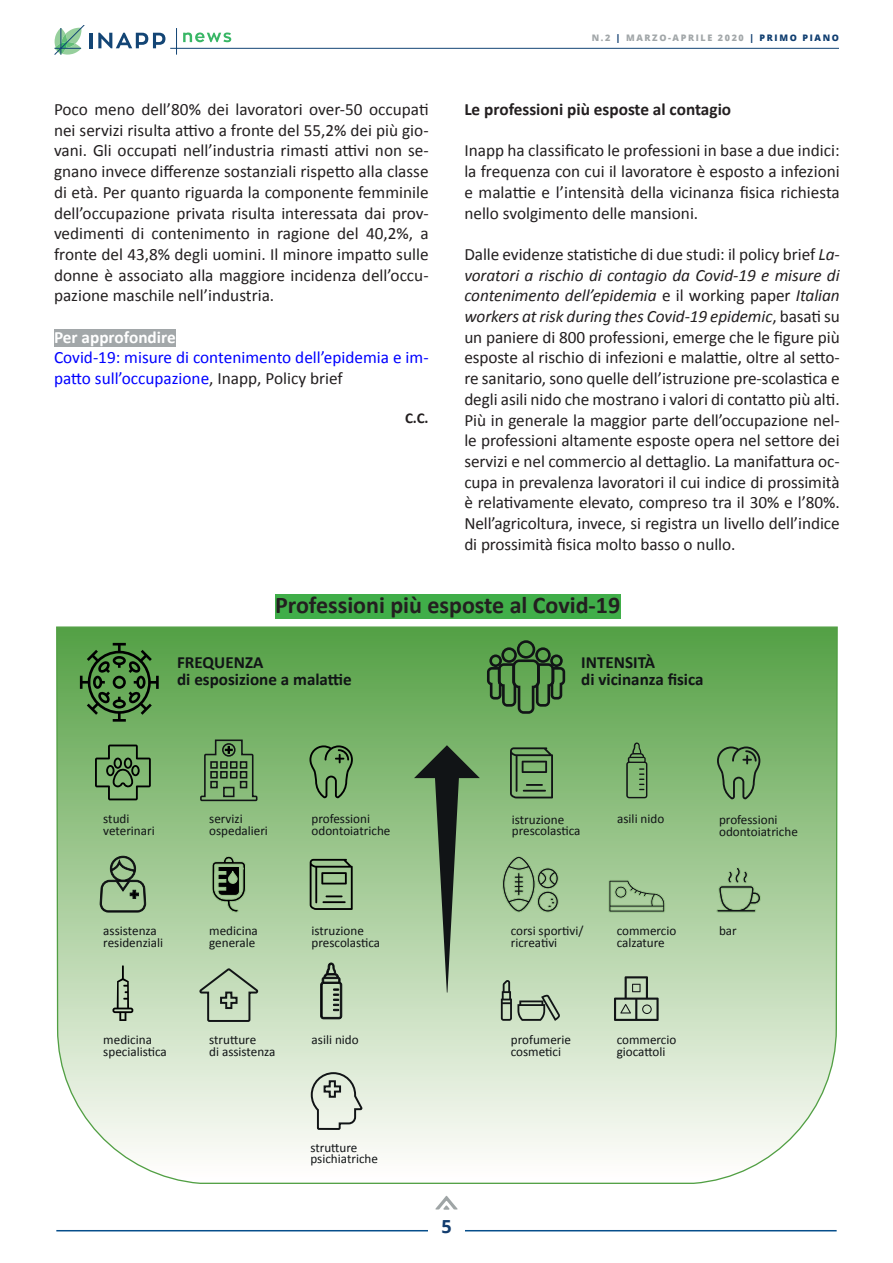
<style>
.page{position:relative;width:893px;height:1263px;background:#fff}
.page>*{position:absolute;margin:0;border:0;box-sizing:border-box;transform-origin:0 0}
.t1{font:700 24px "Calibri";color:#231f20}
.t2{font:700 18px "Open Sans";color:#133d6f}
.t3{font:17.25px/20.7px "Calibri";color:#231f20;text-align:justify}
.t4{font:17.25px/20.7px "Calibri";color:#00f}
.t5{font:700 17.25px "Calibri";color:#231f20}
.t6{font:700 17.25px "Calibri";color:#fff}
.t7{font:700 17.1px/17.1px "Calibri";color:#111416}
.t8{font:700 15px "Calibri";color:#231f20}
.t9{font:13.2px/11.9px "Calibri";color:#111416}
.t10{font:800 9px "Open Sans";letter-spacing:.18em;color:#a2a7a9}
.s1{color:#231f20}
.s2{color:#103e70}
.s3{font-style:italic}
</style>
<div class="page">
<svg style="left:54px;top:26px;width:30px;height:28px"></svg>
<hr style="left:89px;top:33px;width:3px;height:15px;background:#134575">
<svg style="left:98px;top:33px;width:67px;height:15px"></svg>
<svg style="left:183px;top:33px;width:48px;height:9px"></svg>
<hr style="left:170px;top:48px;width:669px;height:1px;background:#134575">
<svg style="left:176px;top:28px;width:1px;height:26px"></svg>
<hr style="left:56px;top:1230px;width:372px;height:1px;background:#064e8b">
<hr style="left:465px;top:1230px;width:372px;height:1px;background:#064e8b">
<svg style="left:435px;top:1196px;width:23px;height:14px"></svg>
<div style="left:54px;top:330px;width:122px;height:17px;background:#a2a7a9"></div>
<svg style="left:56px;top:626px;width:782px;height:558px;background:#aed1a3"></svg>
<svg style="left:80px;top:643px;width:79px;height:79px;background:#4b7e40"></svg>
<svg style="left:487px;top:640px;width:78px;height:74px;background:#4c7e43"></svg>
<svg style="left:95px;top:744px;width:56px;height:56px;background:#66905a"></svg>
<svg style="left:199px;top:739px;width:59px;height:63px;background:#66905c"></svg>
<svg style="left:309px;top:745px;width:44px;height:53px;background:#69955e"></svg>
<svg style="left:100px;top:855px;width:46px;height:58px;background:#82a079"></svg>
<svg style="left:211px;top:855px;width:35px;height:58px;background:#6f8a66"></svg>
<svg style="left:310px;top:859px;width:43px;height:51px;background:#75906c"></svg>
<svg style="left:111px;top:965px;width:23px;height:56px"></svg>
<svg style="left:198px;top:966px;width:61px;height:57px;background:#adc1a5"></svg>
<svg style="left:320px;top:962px;width:22px;height:57px"></svg>
<svg style="left:310px;top:1071px;width:54px;height:60px;background:#c8d0c4"></svg>
<svg style="left:626px;top:742px;width:21px;height:56px"></svg>
<svg style="left:716px;top:866px;width:45px;height:47px;background:#90b285"></svg>
<svg style="left:608px;top:880px;width:57px;height:32px;background:#8fb184"></svg>
<svg style="left:502px;top:856px;width:57px;height:57px;background:#8cae81"></svg>
<svg style="left:501px;top:980px;width:59px;height:41px;background:#a2b59c"></svg>
<svg style="left:614px;top:976px;width:45px;height:45px;background:#98a992"></svg>
<svg style="left:717px;top:746px;width:43px;height:53px;background:#6c9961"></svg>
<svg style="left:510px;top:747px;width:43px;height:51px;background:#618858"></svg>
<svg style="left:414px;top:745px;width:66px;height:247px;background:#82a17a"></svg>
<div style="left:275px;top:595px;width:345px;height:24px;background:#40ae49"></div>
<p class="t3" style="left:54px;top:99px;width:376px">Poco meno dell’80% dei lavoratori over-50 occupati nei servizi risulta attivo a fronte del 55,2% dei più gio&shy;vani. Gli occupati nell’industria rimasti attivi non se&shy;gnano invece differenze sostanziali rispetto alla classe di età. Per quanto riguarda la componente femminile dell’occupazione privata risulta interessata dai prov&shy;vedimenti di contenimento in ragione del 40,2%, a fronte del 43,8% degli uomini. Il minore impatto sulle donne è associato alla maggiore incidenza dell’occu&shy;pazione maschile nell’industria.</p>
<p class="t6" style="left:54px;top:326px;width:123px">Per approfondire</p>
<p class="t4" style="left:54px;top:347px;width:376px">Covid-19: misure di contenimento dell’epidemia e im&shy;patto sull’occupazione<span class="s1">, Inapp, Policy brief</span></p>
<p class="t8" style="left:405px;top:408px;width:25px">C.C.</p>
<p class="t10" style="left:592px;top:31px;width:249px">N.2 <span class="s2">|</span> MARZO-APRILE 2020 <span class="s2">| PRIMO PIANO</span></p>
<p class="t5" style="left:464px;top:98px;width:268px">Le professioni più esposte al contagio</p>
<p class="t3" style="left:464px;top:140px;width:377px">Inapp ha classificato le professioni in base a due indici: la frequenza con cui il lavoratore è esposto a infezioni e malattie e l’intensità della vicinanza fisica richiesta nello svolgimento delle mansioni.</p>
<p class="t3" style="left:464px;top:244px;width:377px">Dalle evidenze statistiche di due studi: il policy brief <span class="s3">La&shy;voratori a rischio di contagio da Covid-19 e misure di contenimento dell’epidemia</span> e il working paper <span class="s3">Italian workers at risk during thes Covid-19 epidemic</span>, basati su un paniere di 800 professioni, emerge che le figure più esposte al rischio di infezioni e malattie, oltre al setto&shy;re sanitario, sono quelle dell’istruzione pre-scolastica e degli asili nido che mostrano i valori di contatto più alti.<br>Più in generale la maggior parte dell’occupazione nel&shy;le professioni altamente esposte opera nel settore dei servizi e nel commercio al dettaglio. La manifattura oc&shy;cupa in prevalenza lavoratori il cui indice di prossimità è relativamente elevato, compreso tra il 30% e l’80%.<br>Nell’agricoltura, invece, si registra un livello dell’indice di prossimità fisica molto basso o nullo.</p>
<p class="t1" style="left:275px;top:589px;width:347px">Professioni più esposte al Covid-19</p>
<p class="t7" style="left:177px;top:654px;width:176px">FREQUENZA<br>di esposizione a malattie</p>
<p class="t7" style="left:581px;top:654px;width:124px">INTENSITÀ<br>di vicinanza fisica</p>
<p class="t9" style="left:103px;top:813px;width:53px">studi veterinari</p>
<p class="t9" style="left:209px;top:813px;width:60px">servizi ospedalieri</p>
<p class="t9" style="left:312px;top:813px;width:80px">professioni odontoiatriche</p>
<p class="t9" style="left:512px;top:813px;width:70px">istruzione prescolastica</p>
<p class="t9" style="left:617px;top:813px;width:49px">asili nido</p>
<p class="t9" style="left:719px;top:814px;width:80px">professioni odontoiatriche</p>
<p class="t9" style="left:103px;top:925px;width:61px">assistenza residenziali</p>
<p class="t9" style="left:209px;top:925px;width:50px">medicina generale</p>
<p class="t9" style="left:312px;top:925px;width:70px">istruzione prescolastica</p>
<p class="t9" style="left:103px;top:1034px;width:65px">medicina specialistica</p>
<p class="t9" style="left:209px;top:1034px;width:68px">strutture<br>di assistenza</p>
<p class="t9" style="left:312px;top:1034px;width:49px">asili nido</p>
<p class="t9" style="left:310px;top:1141px;width:69px">strutture psichiatriche</p>
<p class="t9" style="left:511px;top:925px;width:74px">corsi sportivi/ ricreativi</p>
<p class="t9" style="left:617px;top:925px;width:61px">commercio calzature</p>
<p class="t9" style="left:719px;top:925px;width:19px">bar</p>
<p class="t9" style="left:511px;top:1034px;width:62px">profumerie cosmetici</p>
<p class="t9" style="left:617px;top:1034px;width:61px">commercio giocattoli</p>
<p class="t2" style="left:441px;top:1214px;width:12px">5</p>
</div>
